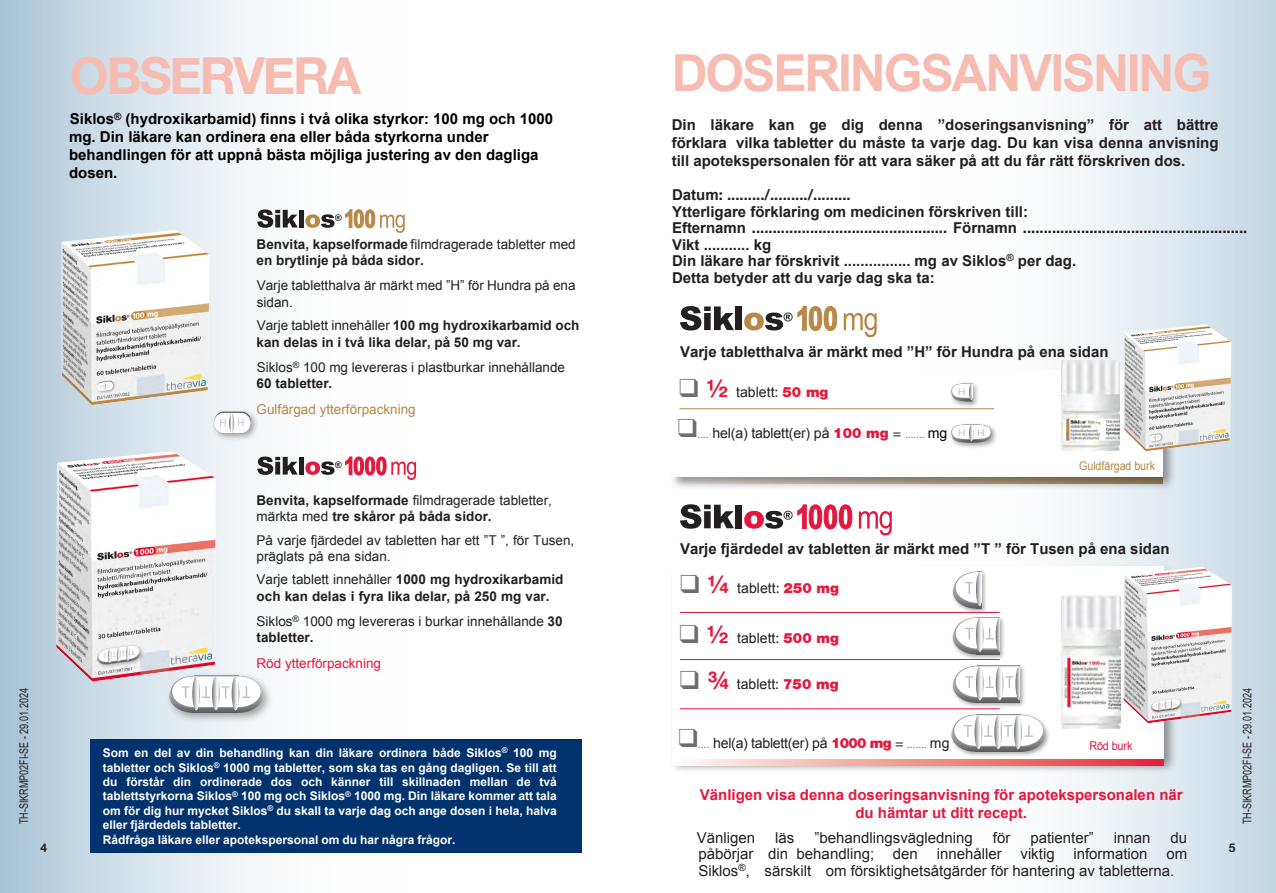
<style>
.page{position:relative;width:1276px;height:893px;background:#fff}
.page>*{position:absolute;margin:0;border:0;box-sizing:border-box;transform-origin:0 0}
.t1{font:700 51px "Arial";letter-spacing:-.045em;color:#f7bcb1}
.t2{font:700 51px "Helvetica Neue";letter-spacing:-.045em;color:#f7bcb1}
.t3{font:700 15px/18px "Arial";color:#231f20;text-align:justify}
.t4{font:15px/16.5px "Arial";color:#231f20;text-align:justify}
.t5{font:700 15px/18px "Arial";color:#000}
.t6{font:700 15px/16.5px "Helvetica Neue";color:#231f20}
.t7{font:700 15px/18px "Arial";color:#e4183e;text-align:center}
.t8{font:700 15px "Helvetica Neue";color:#231f20}
.t9{font:14.1px "Arial";color:#231f20}
.t10{font:14.1px "Arial";letter-spacing:-.02em;color:#231f20}
.t11{font:700 13.5px/16.2px "Arial";color:#231f20}
.t12{font:13.5px/16.2px "Arial";color:#231f20}
.t13{font:13.5px "Arial";color:#b98747}
.t14{font:13.5px "Arial";color:#e4183e}
.t15{font:700 12px/14.4px "Arial";color:#fff}
.t16{font:12px "Arial";color:#231f20;scale:.75 1}
.t17{font:12px "Arial";letter-spacing:-.01em;color:#b98747;scale:.9 1}
.t18{font:12px "Arial";letter-spacing:-.01em;color:#e4183e;scale:.9 1}
.t19{font:700 12px "Helvetica Neue";color:#231f20}
.s1{font-weight:400}
.s2{font-weight:700}
.s3{font-family:"Arial"}
.s4{font-style:inherit}
.s5{color:#6c6d70}
.s6{font-family:"Helvetica Neue";font-weight:700;font-size:24.3px;color:#e4183e}
.s7{font-family:"Helvetica Neue"}
.s8{font-family:"Helvetica Neue";font-weight:900;color:#e4183e}
.s9{font-family:"Helvetica Neue";font-size:10.2px;color:#6c6d70}
.s10{color:#000}
</style>
<div class="page">
<div style="left:918px;top:0;width:358px;height:893px;background:linear-gradient(to right,#fff,#cbdce7)"></div>
<div style="left:0;top:0;width:406px;height:893px;background:linear-gradient(to right,#b3cbdc,#fff)"></div>
<svg style="left:257px;top:209px;width:41px;height:19px"></svg>
<hr style="left:299px;top:210px;width:4px;height:17px;background:#231f20">
<svg style="left:305px;top:209px;width:100px;height:24px"></svg>
<svg style="left:257px;top:457px;width:41px;height:18px"></svg>
<hr style="left:299px;top:457px;width:4px;height:18px;background:#231f20">
<svg style="left:305px;top:456px;width:111px;height:24px"></svg>
<div style="left:90px;top:739px;width:492px;height:113px;background:#00326d"></div>
<div style="left:211px;top:409px;width:48px;height:32px;background:#231f20;opacity:.4"></div>
<svg style="left:214px;top:412px;width:37px;height:21px"></svg>
<div style="left:165px;top:672px;width:108px;height:51px;background:#231f20;opacity:.4"></div>
<svg style="left:169px;top:676px;width:93px;height:37px"></svg>
<div style="left:670px;top:564px;width:507px;height:210px;background:#231f20;opacity:.45"></div>
<div style="left:672px;top:567px;width:491px;height:193px;background:#fff"></div>
<hr style="left:680px;top:612px;width:319px;height:1px;background:#e4183e">
<hr style="left:680px;top:659px;width:319px;height:1px;background:#e4183e">
<hr style="left:680px;top:708px;width:319px;height:1px;background:#e4183e">
<svg style="left:672px;top:760px;width:491px;height:5px;background:#f19490"></svg>
<div style="left:951px;top:570px;width:36px;height:44px;background:#231f20;opacity:.4"></div>
<svg style="left:953px;top:572px;width:28px;height:37px"></svg>
<div style="left:951px;top:616px;width:54px;height:44px;background:#231f20;opacity:.4"></div>
<svg style="left:953px;top:617px;width:47px;height:37px"></svg>
<div style="left:951px;top:664px;width:74px;height:44px;background:#231f20;opacity:.4"></div>
<svg style="left:953px;top:666px;width:66px;height:37px"></svg>
<div style="left:949px;top:713px;width:101px;height:44px;background:#231f20;opacity:.4"></div>
<svg style="left:951px;top:715px;width:94px;height:37px"></svg>
<div style="left:669px;top:368px;width:507px;height:123px;background:#231f20;opacity:.45"></div>
<div style="left:671px;top:370px;width:491px;height:107px;background:#fff"></div>
<div style="left:949px;top:422px;width:49px;height:27px;background:#231f20;opacity:.4"></div>
<svg style="left:951px;top:424px;width:40px;height:19px"></svg>
<div style="left:949px;top:381px;width:30px;height:27px;background:#231f20;opacity:.4"></div>
<svg style="left:951px;top:383px;width:21px;height:19px"></svg>
<hr style="left:679px;top:408px;width:315px;height:1px;background:#b98747">
<svg style="left:680px;top:306px;width:54px;height:24px"></svg>
<div style="left:735px;top:306px;width:7px;height:24px;background:#231f20"></div>
<svg style="left:843px;top:313px;width:33px;height:24px"></svg>
<svg style="left:744px;top:306px;width:93px;height:25px"></svg>
<svg style="left:680px;top:504px;width:54px;height:25px"></svg>
<div style="left:735px;top:505px;width:7px;height:23px;background:#231f20"></div>
<svg style="left:744px;top:504px;width:109px;height:26px"></svg>
<svg style="left:859px;top:511px;width:33px;height:24px"></svg>
<img style="left:56px;top:225px;width:160px;height:185px">
<img style="left:47px;top:449px;width:175px;height:235px">
<img style="left:1061px;top:360px;width:53px;height:90px">
<img style="left:1114px;top:320px;width:121px;height:135px">
<img style="left:1061px;top:595px;width:59px;height:134px">
<img style="left:1117px;top:566px;width:119px;height:159px">
<p class="t2" style="left:70px;top:35px;width:293px">OBSERVERA</p>
<p class="t5" style="left:69px;top:111px;width:485px">Siklos<sup>®</sup> (hydroxikarbamid) finns i två olika styrkor: 100 mg och 1000 mg. Din läkare kan ordinera ena eller båda styrkorna under behandlingen för att uppnå bästa möjliga justering av den dagliga dosen.</p>
<p class="t11" style="left:257px;top:236px;width:321px">Benvita, kapselformade <span class="s1">filmdragerade tabletter med </span>en brytlinje på båda sidor.</p>
<p class="t12" style="left:257px;top:278px;width:320px">Varje tabletthalva är märkt med ”H” för Hundra på ena sidan.</p>
<p class="t11" style="left:257px;top:318px;width:324px"><span class="s1">Varje tablett innehåller</span> 100 mg hydroxikarbamid och kan delas in i två lika delar, på 50 mg var.</p>
<p class="t12" style="left:257px;top:359px;width:310px">Siklos<sup>®</sup> 100 mg levereras i plastburkar innehållande<br><span class="s2">60 tabletter.</span></p>
<p class="t13" style="left:257px;top:400px;width:161px">Gulfärgad ytterförpackning</p>
<p class="t1" style="left:672px;top:39px;width:541px">DOSERINGSANVISNING</p>
<p class="t3" style="left:672px;top:116px;width:548px">Din läkare kan ge dig denna ”doseringsanvisning” för att bättre förklara vilka tabletter du måste ta varje dag. Du kan visa denna anvisning till apotekspersonalen för att vara säker på att du får rätt förskriven dos.</p>
<p class="t8" style="left:672px;top:185px;width:180px"><span class="s3">Datum</span>: ........./........./.........</p>
<p class="t3" style="left:672px;top:203px;width:357px">Ytterligare förklaring om medicinen förskriven till:</p>
<p class="t6" style="left:672px;top:220px;width:577px"><span class="s3">Efternamn</span> <span class="s4">...............................................</span> <span class="s3">Förnamn</span> ......................................................<br><span class="s3">Vikt ........... kg</span></p>
<p class="t3" style="left:672px;top:252px;width:406px">Din läkare har förskrivit ................ mg av Siklos<sup>®</sup> per dag.</p>
<p class="t3" style="left:672px;top:269px;width:264px">Detta betyder att du varje dag ska ta:</p>
<p class="t3" style="left:680px;top:343px;width:430px">Varje tabletthalva är märkt med ”H” för Hundra på ena sidan</p>
<p class="t9" style="left:679px;top:383px;width:151px"><span class="s5">❑</span> <span class="s6">½</span> tablett<span class="s7">:</span> <span class="s8">50 mg</span></p>
<p class="t9" style="left:678px;top:423px;width:271px"><span class="s5">❑</span><span class="s9">....</span> hel(a) tablett(er) på <span class="s8">100 mg</span> <span class="s7">=</span> <span class="s9">.......</span> <span class="s10">mg</span></p>
<p class="t17" style="left:1079px;top:458px;width:86px">Guldfärgad burk</p>
<p class="t11" style="left:256px;top:492px;width:297px">Benvita, kapselformade <span class="s1">filmdragerade tabletter, märkta med</span> tre skåror på båda sidor.</p>
<p class="t12" style="left:256px;top:532px;width:319px">På varje fjärdedel av tabletten har ett ”T ”, för Tusen, präglats på ena sidan.</p>
<p class="t11" style="left:257px;top:572px;width:308px"><span class="s1">Varje tablett innehåller</span> 1000 mg hydroxikarbamid och kan delas i fyra lika delar, på 250 mg var.</p>
<p class="t12" style="left:257px;top:613px;width:307px">Siklos<sup>®</sup> 1000 mg levereras i burkar innehållande <span class="s2">30 tabletter.</span></p>
<p class="t14" style="left:256px;top:654px;width:126px">Röd ytterförpackning</p>
<p class="t3" style="left:680px;top:540px;width:491px">Varje fjärdedel av tabletten är märkt med ”T ” för Tusen på ena sidan</p>
<p class="t9" style="left:680px;top:579px;width:160px"><span class="s5">❑</span> <span class="s6">¼</span> tablett<span class="s7">:</span> <span class="s8">250 mg</span></p>
<p class="t9" style="left:679px;top:628px;width:161px"><span class="s5">❑</span> <span class="s6">½</span> tablett<span class="s7">:</span> <span class="s8">500 mg</span></p>
<p class="t9" style="left:679px;top:675px;width:160px"><span class="s5">❑</span> <span class="s6">¾</span> tablett<span class="s7">:</span> <span class="s8">750 mg</span></p>
<p class="t16" style="left:16px;top:824px;width:182px;rotate:-90deg">TH-SIKRMP02FI-SE - 29.01.2024</p>
<p class="t16" style="left:1239px;top:824px;width:182px;rotate:-90deg">TH-SIKRMP02FI-SE - 29.01.2024</p>
<p class="t10" style="left:678px;top:733px;width:272px"><span class="s5">❑</span><span class="s9">....</span> hel(a) tablett(er) på <span class="s8">1000 mg</span> <span class="s7">=</span> <span class="s9">.......</span> mg</p>
<p class="t18" style="left:1089px;top:738px;width:49px">Röd burk</p>
<p class="t15" style="left:103px;top:746px;width:455px">Som en del av din behandling kan din läkare ordinera både Siklos<sup>®</sup> 100 mg tabletter och Siklos<sup>®</sup> 1000 mg tabletter, som ska tas en gång dagligen. Se till att du förstår din ordinerade dos och känner till skillnaden mellan de två tablettstyrkorna Siklos<sup>®</sup> 100 mg och Siklos<sup>®</sup> 1000 mg. Din läkare kommer att tala om för dig hur mycket Siklos<sup>®</sup> du skall ta varje dag och ange dosen i hela, halva eller fjärdedels tabletter.<br>Rådfråga läkare eller apotekspersonal om du har några frågor.</p>
<p class="t7" style="left:700px;top:786px;width:484px">Vänligen visa denna doseringsanvisning för apotekspersonalen när du hämtar ut ditt recept.</p>
<p class="t4" style="left:697px;top:829px;width:60px">Vänligen</p>
<p class="t4" style="left:775px;top:829px;width:21px">läs</p>
<p class="t4" style="left:814px;top:829px;width:160px">”behandlingsvägledning</p>
<p class="t4" style="left:993px;top:829px;width:19px">för</p>
<p class="t4" style="left:1030px;top:829px;width:65px">patienter”</p>
<p class="t4" style="left:1113px;top:829px;width:38px">innan</p>
<p class="t4" style="left:698px;top:829px;width:490px;text-indent:472px">du påbörjar din behandling; den innehåller viktig information om Siklos<sup>®</sup>, särskilt om försiktighetsåtgärder för hantering av tabletterna.</p>
<p class="t19" style="left:40px;top:839px;width:8px">4</p>
<p class="t19" style="left:1229px;top:839px;width:8px">5</p>
</div>
